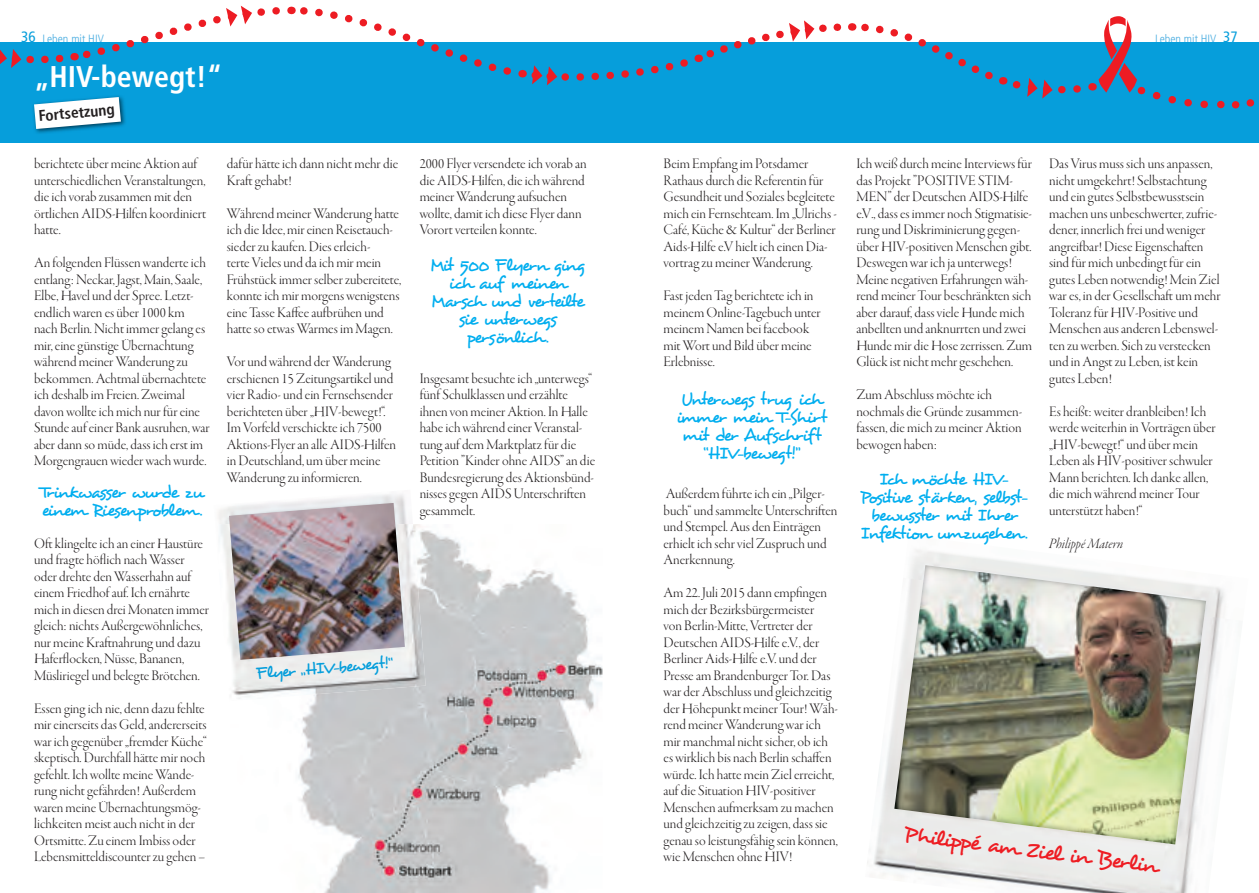
<style>
.page{position:relative;width:1259px;height:893px;background:#fff}
.page>*{position:absolute;margin:0;border:0;box-sizing:border-box;transform-origin:0 0}
.t1{font:700 condensed 30px "Frutiger LT Std";color:#fff}
.t2{font:22.8px "Desyrel";color:#ee1d23}
.t3{font:18px/18px "Desyrel";letter-spacing:-.075em;color:#00aeef;text-align:center}
.t4{font:17.1px "Desyrel";color:#069edb}
.t5{font:700 condensed 15.45px "Frutiger LT Std";color:#231f20}
.t6{font:15px/16.5px "Garamond Premr Pro Lt Disp";color:#231f20}
.t7{font:15px "Garamond Premr Pro Lt It Disp";letter-spacing:.005em;color:#231f20}
.t8{font:300 condensed 12px "Frutiger LT Std";color:#48ace0}
.s1{font-weight:400;font-size:15px;color:#069edb}
</style>
<div class="page">
<div style="left:0;top:43px;width:1259px;height:100px;background:#069edb"></div>
<img style="left:911px;top:550px;width:314px;height:66px">
<img style="left:867px;top:712px;width:46px;height:167px">
<img style="left:1166px;top:616px;width:55px;height:277px">
<img style="left:913px;top:844px;width:253px;height:49px">
<img style="left:894px;top:565px;width:312px;height:279px">
<img style="left:298px;top:530px;width:305px;height:363px">
<img style="left:218px;top:494px;width:189px;height:30px">
<img style="left:219px;top:524px;width:207px;height:177px">
<img style="left:229px;top:503px;width:176px;height:157px">
<svg style="left:1092px;top:16px;width:167px;height:93px"></svg>
<svg style="left:0;top:6px;width:284px;height:62px"></svg>
<svg style="left:291px;top:6px;width:554px;height:79px"></svg>
<svg style="left:851px;top:23px;width:234px;height:76px"></svg>
<img style="left:33px;top:96px;width:93px;height:38px">
<svg style="left:34px;top:97px;width:87px;height:32px;background:#c1e0ed"></svg>
<p class="t8" style="left:21px;top:32px;width:84px"><span class="s1">36</span> Leben mit HIV</p>
<p class="t8" style="left:1155px;top:32px;width:84px">Leben mit HIV <span class="s1">37</span></p>
<h1 class="t1" style="left:34px;top:59px;width:190px">„HIV-bewegt!“</h1>
<p class="t5" style="left:38px;top:107px;width:78px;rotate:-5deg">Fortsetzung</p>
<p class="t6" style="left:34px;top:156px;width:174px">berichtete über meine Aktion auf unterschiedlichen Veranstaltungen, die ich vorab zusammen mit den örtlichen AIDS-Hilfen koordiniert hatte.</p>
<p class="t6" style="left:34px;top:255px;width:177px">An folgenden Flüssen wanderte ich entlang: Neckar, Jagst, Main, Saale,<br>Elbe, Havel und der Spree. Letzt&shy;endlich waren es über 1000 km nach Berlin. Nicht immer gelang es mir, eine günstige Übernachtung während meiner Wanderung zu bekommen. Achtmal übernachtete ich deshalb im Freien. Zweimal davon wollte ich mich nur für eine<br>Stunde auf einer Bank ausruhen, war aber dann so müde, dass ich erst im<br>Morgengrauen wieder wach wurde.</p>
<p class="t3" style="left:40px;top:483px;width:166px;text-align:left">Trinkwasser wurde zu einem Riesenproblem .</p>
<p class="t6" style="left:34px;top:535px;width:176px">Oft klingelte ich an einer Haustüre und fragte höflich nach Wasser oder drehte den Wasserhahn auf einem Friedhof auf. Ich ernährte mich in diesen drei Monaten immer gleich: nichts Außergewöhnliches, nur meine Kraftnahrung und dazu Haferflocken, Nüsse, Bananen, Müsliriegel und belegte Brötchen.</p>
<p class="t6" style="left:34px;top:700px;width:174px">Essen ging ich nie, denn dazu fehlte mir einerseits das Geld, andererseits war ich gegenüber „fremder Küche“ skeptisch. Durchfall hätte mir noch gefehlt. Ich wollte meine Wande&shy;rung nicht gefährden! Außerdem waren meine Übernachtungsmög&shy;lichkeiten meist auch nicht in der Ortsmitte. Zu einem Imbiss oder Lebensmitteldiscounter zu gehen –</p>
<p class="t6" style="left:227px;top:156px;width:173px">dafür hätte ich dann nicht mehr die<br>Kraft gehabt!</p>
<p class="t6" style="left:227px;top:205px;width:176px">Während meiner Wanderung hatte ich die Idee, mir einen Reisetauch&shy;sieder zu kaufen. Dies erleich-<br>terte Vieles und da ich mir mein Frühstück immer selber zubereitete, konnte ich mir morgens wenigstens eine Tasse Kaffee aufbrühen und hatte so etwas Warmes im Magen.</p>
<p class="t6" style="left:227px;top:354px;width:171px">Vor und während der Wanderung erschienen 15 Zeitungsartikel und vier Radio- und ein Fernsehsender berichteten über „HIV-bewegt!“.<br>Im Vorfeld verschickte ich 7500<br>Aktions-Flyer an alle AIDS-Hilfen in Deutschland, um über meine<br>Wanderung zu informieren.</p>
<p class="t4" style="left:255px;top:663px;width:138px;rotate:-5deg">Flyer „HIV-bewegt!“</p>
<p class="t6" style="left:420px;top:156px;width:169px">2000 Flyer versendete ich vorab an die AIDS-Hilfen, die ich während meiner Wanderung aufsuchen wollte, damit ich diese Flyer dann<br>Vorort verteilen konnte.</p>
<p class="t3" style="left:430px;top:256px;width:157px">Mit 500 Flyern ging ich auf meinen<br>Marsch und verteilte sie unterwegs persönlich .</p>
<p class="t6" style="left:420px;top:370px;width:177px">Insgesamt besuchte ich „unterwegs“ fünf Schulklassen und erzählte ihnen von meiner Aktion. In Halle habe ich während einer Veranstal&shy;tung auf dem Marktplatz für die<br>Petition ”Kinder ohne AIDS” an die<br>Bundesregierung des Aktionsbünd&shy;nisses gegen AIDS Unterschriften gesammelt.</p>
<p class="t6" style="left:663px;top:156px;width:175px">Beim Empfang im Potsdamer<br>Rathaus durch die Referentin für<br>Gesundheit und Soziales begleitete mich ein Fernsehteam. Im „Ulrichs -<br>Café, Küche &amp; Kultur“ der Berliner<br>Aids-Hilfe e.V hielt ich einen Dia&shy;vortrag zu meiner Wanderung.</p>
<p class="t6" style="left:663px;top:288px;width:159px">Fast jeden Tag berichtete ich in meinem Online-Tagebuch unter meinem Namen bei facebook mit Wort und Bild über meine<br>Erlebnisse.</p>
<p class="t3" style="left:676px;top:390px;width:152px">Unterwegs trug ich immer mein T-Shirt mit der Aufschrift “HIV-bewegt!”</p>
<p class="t6" style="left:663px;top:486px;width:175px">Außerdem führte ich ein „Pilger&shy;buch“ und sammelte Unterschriften und Stempel. Aus den Einträgen erhielt ich sehr viel Zuspruch und<br>Anerkennung.</p>
<p class="t6" style="left:663px;top:585px;width:176px">Am 22. Juli 2015 dann empfingen mich der Bezirksbürgermeister<br>von Berlin-Mitte, Vertreter der<br>Deutschen AIDS-Hilfe e. V., der<br>Berliner Aids-Hilfe e. V. und der<br>Presse am Brandenburger Tor. Das war der Abschluss und gleichzeitig der Höhepunkt meiner Tour! Wäh&shy;rend meiner Wanderung war ich mir manchmal nicht sicher, ob ich es wirklich bis nach Berlin schaffen würde. Ich hatte mein Ziel erreicht, auf die Situation HIV-positiver<br>Menschen aufmerksam zu machen und gleichzeitig zu zeigen, dass sie genau so leistungsfähig sein können, wie Menschen ohne HIV!</p>
<p class="t6" style="left:856px;top:156px;width:177px">Ich weiß durch meine Interviews für das Projekt ”POSITIVE STIM-MEN” der Deutschen AIDS-Hilfe e.V., dass es immer noch Stigmatisie&shy;rung und Diskriminierung gegen&shy;über HIV-positiven Menschen gibt.<br>Deswegen war ich ja unterwegs!<br>Meine negativen Erfahrungen wäh&shy;rend meiner Tour beschränkten sich aber darauf, dass viele Hunde mich anbellten und anknurrten und zwei Hunde mir die Hose zerrissen. Zum Glück ist nicht mehr geschehen.</p>
<p class="t6" style="left:856px;top:387px;width:167px">Zum Abschluss möchte ich nochmals die Gründe zusammen&shy;fassen, die mich zu meiner Aktion bewogen haben:</p>
<p class="t3" style="left:860px;top:470px;width:170px">Ich möchte HIV-<br>Positive stärken , selbst&shy;bewusster mit Ihrer<br>Infektion umzugehen .</p>
<p class="t6" style="left:1049px;top:156px;width:173px">Das Virus muss sich uns anpassen, nicht umgekehrt! Selbstachtung und ein gutes Selbstbewusstsein machen uns unbeschwerter, zufrie&shy;dener, innerlich frei und weniger angreifbar! Diese Eigenschaften sind für mich unbedingt für ein gutes Leben notwendig! Mein Ziel war es, in der Gesellschaft um mehr<br>Toleranz für HIV-Positive und<br>Menschen aus anderen Lebenswel&shy;ten zu werben. Sich zu verstecken und in Angst zu Leben, ist kein gutes Leben!</p>
<p class="t6" style="left:1049px;top:403px;width:168px">Es heißt: weiter dranbleiben! Ich werde weiterhin in Vorträgen über „HIV-bewegt!“ und über mein<br>Leben als HIV-positiver schwuler<br>Mann berichten. Ich danke allen, die mich während meiner Tour unterstützt haben!“</p>
<p class="t7" style="left:1049px;top:535px;width:76px">Philippé Matern</p>
<h2 class="t2" style="left:905px;top:820px;width:257px;rotate:7deg">Philippé am Ziel in Berlin</h2>
</div>
